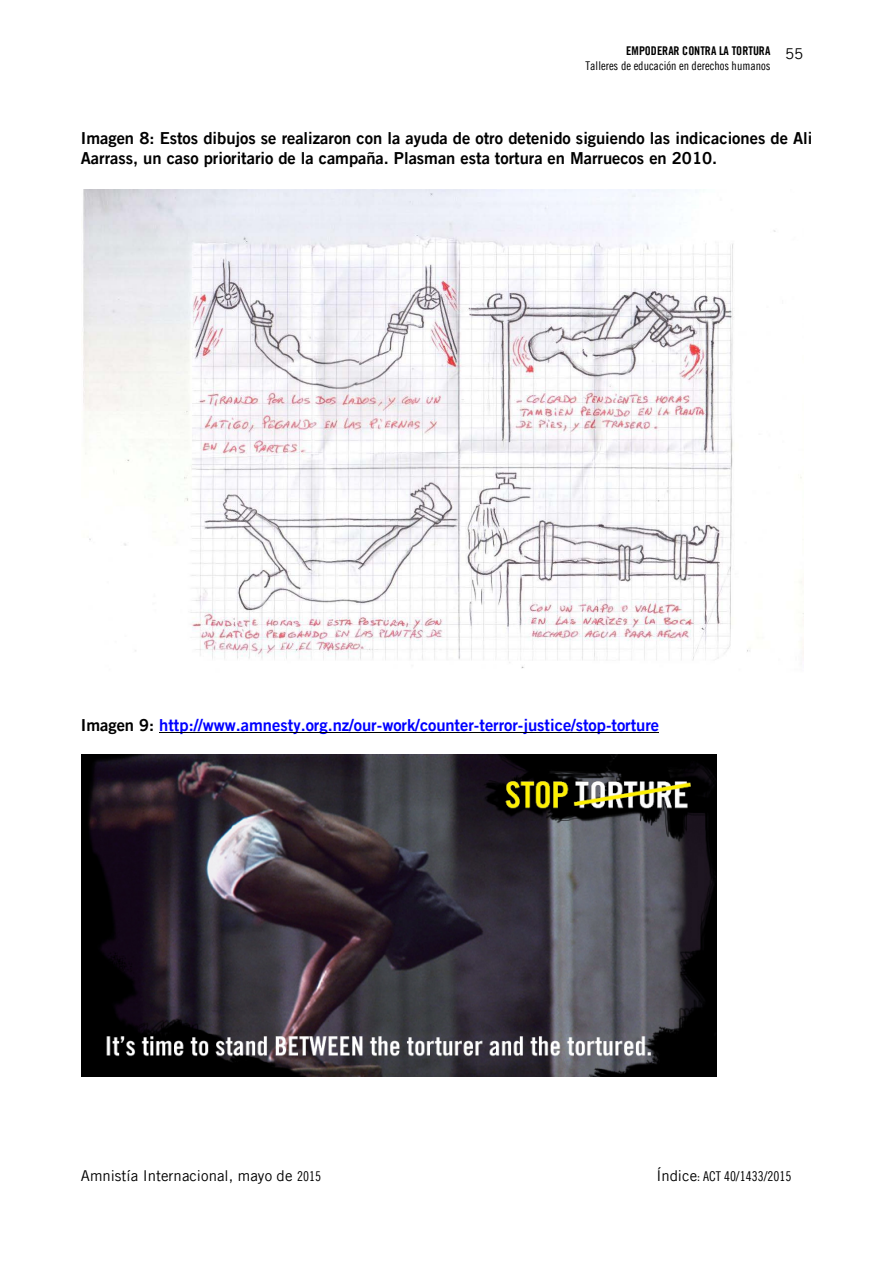
<style>
.page{position:relative;width:893px;height:1263px;background:#fff}
.page>*{position:absolute;margin:0;border:0;box-sizing:border-box;transform-origin:0 0}
.t1{font:16.5px/19.8px "Amnesty Trade Gothic Bd 2";color:#000}
.Brødtekst{font:16.5px "Amnesty Trade Gothic Bd 2";color:#00f}
.Título_2{font:15px "Amnesty Trade Gothic";letter-spacing:.005em;color:#000}
.t2{font:13.5px "Amnesty Trade Gothic Cn 18";letter-spacing:-.005em;color:#000}
.t3{font:12px "Amnesty Trade Gothic Cn 18";color:#000}
.t4{font:12px "Amnesty Trade Gothic Bd Cn 20";letter-spacing:-.005em;color:#000}
.s1{color:#000}
.s2{font-family:"Amnesty Trade Gothic Cn 18";font-size:13.5px}
.s3{font-family:"Amnesty Trade Gothic";font-size:15px}
</style>
<div class="page">
<hr style="left:159px;top:732px;width:500px;height:1px;background:#000">
<img style="left:83px;top:189px;width:720px;height:479px">
<img style="left:81px;top:754px;width:635px;height:322px">
<p class="t4" style="left:626px;top:43px;width:146px">EMPODERAR CONTRA LA TORTURA</p>
<p class="t3" style="left:585px;top:58px;width:186px">Talleres de educación en derechos humanos</p>
<p class="Título_2" style="left:785px;top:44px;width:20px">55</p>
<p class="t1" style="left:81px;top:128px;width:733px">Imagen 8: Estos dibujos se realizaron con la ayuda de otro detenido siguiendo las indicaciones de Ali<br>Aarrass, un caso prioritario de la campaña. Plasman esta tortura en Marruecos en 2010.</p>
<p class="Brødtekst" style="left:81px;top:714px;width:579px"><span class="s1">Imagen 9:</span> http://www.amnesty.org.nz/our-work/counter-terror-justice/stop-torture</p>
<p class="Título_2" style="left:81px;top:1166px;width:242px">Amnistía Internacional, mayo de <span class="s2">2015</span></p>
<p class="t2" style="left:656px;top:1167px;width:137px"><span class="s3">Índice</span>: ACT 40/1433/2015</p>
</div>
